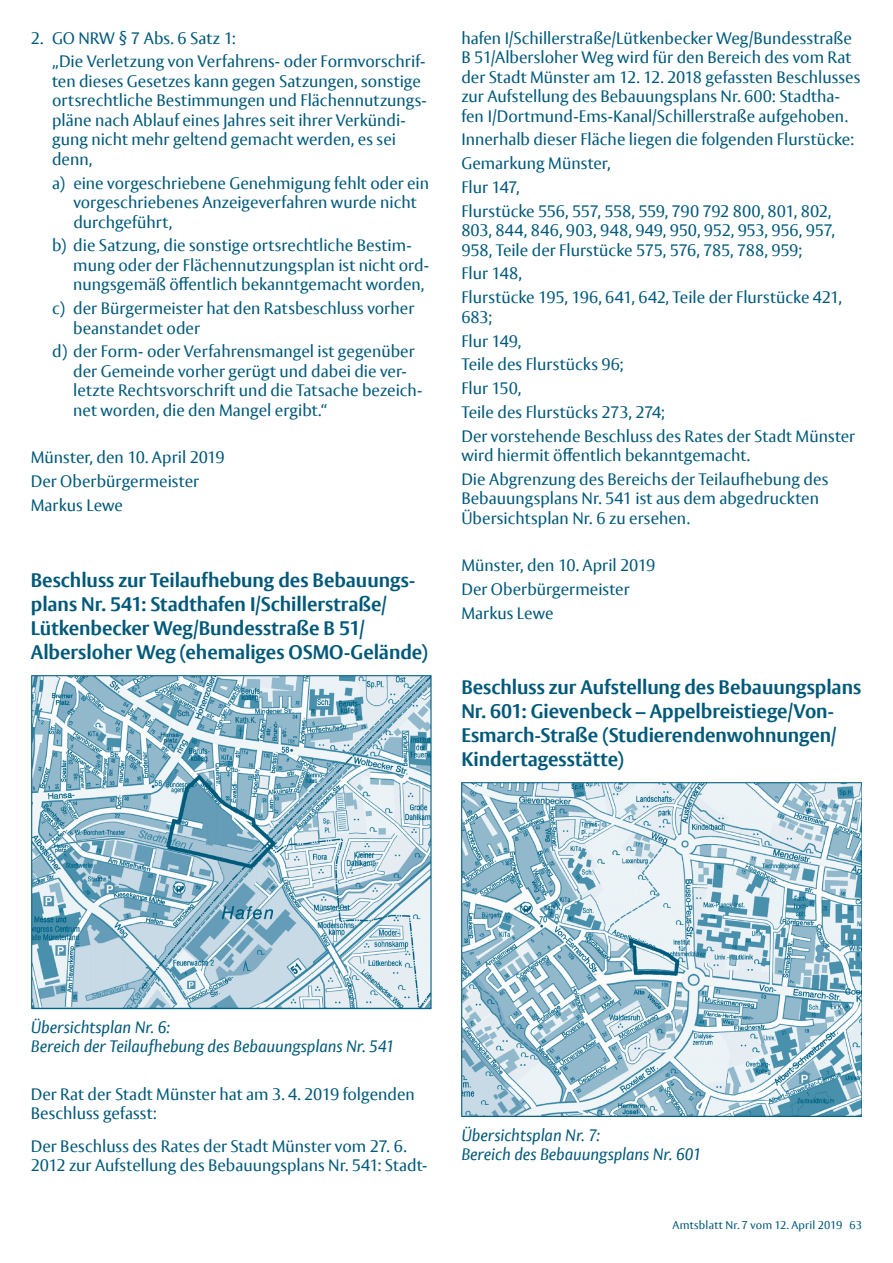
<style>
.page{position:relative;width:893px;height:1263px;background:#fff}
.page>*{position:absolute;margin:0;border:0;box-sizing:border-box;transform-origin:0 0}
.t1{font:700 19.5px/24px "Vesta Pro";letter-spacing:-.005em;color:#00597a}
.t2{font:16.5px/19.5px "Vesta Pro";color:#00597a}
.t3{font:italic 16.5px/19.5px "Vesta Pro";letter-spacing:-.005em;color:#00597a}
.t4{font:11.25px "Vesta Pro";letter-spacing:.015em;color:#00597a}
</style>
<div class="page">
<img style="left:31px;top:675px;width:400px;height:334px">
<img style="left:461px;top:782px;width:401px;height:335px">
<p class="t2" style="left:31px;top:28px;width:206px">2. GO NRW § 7 Abs. 6 Satz 1:</p>
<p class="t2" style="left:52px;top:52px;width:376px">„Die Verletzung von Verfahrens- oder Formvorschrif&shy;ten dieses Gesetzes kann gegen Satzungen, sonstige ortsrechtliche Bestimmungen und Flächennutzungs&shy;pläne nach Ablauf eines Jahres seit ihrer Verkündi&shy;gung nicht mehr geltend gemacht werden, es sei denn,</p>
<p class="t2" style="left:73px;top:173px;width:357px;text-indent:-21px">a) eine vorgeschriebene Genehmigung fehlt oder ein vorgeschriebenes Anzeigeverfahren wurde nicht durchgeführt,</p>
<p class="t2" style="left:73px;top:236px;width:357px;text-indent:-21px">b) die Satzung, die sonstige ortsrechtliche Bestim&shy;mung oder der Flächennutzungsplan ist nicht ord&shy;nungsgemäß öffentlich bekanntgemacht worden,</p>
<p class="t2" style="left:73px;top:298px;width:342px;text-indent:-21px">c) der Bürgermeister hat den Ratsbeschluss vorher beanstandet oder</p>
<p class="t2" style="left:73px;top:342px;width:351px;text-indent:-21px">d) der Form- oder Verfahrensmangel ist gegenüber der Gemeinde vorher gerügt und dabei die ver&shy;letzte Rechtsvorschrift und die Tatsache bezeich&shy;net worden, die den Mangel ergibt.“</p>
<p class="t2" style="left:31px;top:448px;width:195px">Münster, den 10. April 2019</p>
<p class="t2" style="left:31px;top:471px;width:170px">Der Oberbürgermeister</p>
<p class="t2" style="left:31px;top:495px;width:94px">Markus Lewe</p>
<h3 class="t1" style="left:31px;top:567px;width:399px">Beschluss zur Teilaufhebung des Bebauungs&shy;plans Nr. 541: Stadthafen I/Schillerstraße/ Lütkenbecker Weg/Bundesstraße B 51/ Albersloher Weg (ehemaliges OSMO-Gelände)</h3>
<p class="t2" style="left:461px;top:28px;width:401px">hafen I/Schillerstraße/Lütkenbecker Weg/Bundesstraße B 51/Albersloher Weg wird für den Bereich des vom Rat der Stadt Münster am 12. 12. 2018 gefassten Beschlusses zur Aufstellung des Bebauungsplans Nr. 600: Stadtha&shy;fen I/Dortmund-Ems-Kanal/Schillerstraße aufgehoben.</p>
<p class="t2" style="left:461px;top:130px;width:394px">Innerhalb dieser Fläche liegen die folgenden Flurstücke:</p>
<p class="t2" style="left:461px;top:153px;width:151px">Gemarkung Münster,</p>
<p class="t2" style="left:461px;top:177px;width:60px">Flur 147,</p>
<p class="t2" style="left:461px;top:201px;width:375px">Flurstücke 556, 557, 558, 559, 790 792 800, 801, 802,<br>803, 844, 846, 903, 948, 949, 950, 952, 953, 956, 957,<br>958, Teile der Flurstücke 575, 576, 785, 788, 959;</p>
<p class="t2" style="left:461px;top:264px;width:62px">Flur 148,</p>
<p class="t2" style="left:461px;top:287px;width:382px">Flurstücke 195, 196, 641, 642, Teile der Flurstücke 421,<br>683;</p>
<p class="t2" style="left:461px;top:331px;width:61px">Flur 149,</p>
<p class="t2" style="left:461px;top:354px;width:164px">Teile des Flurstücks 96;</p>
<p class="t2" style="left:461px;top:378px;width:62px">Flur 150,</p>
<p class="t2" style="left:461px;top:402px;width:205px">Teile des Flurstücks 273, 274;</p>
<p class="t2" style="left:461px;top:426px;width:395px">Der vorstehende Beschluss des Rates der Stadt Münster wird hiermit öffentlich bekanntgemacht.</p>
<p class="t2" style="left:461px;top:469px;width:368px">Die Abgrenzung des Bereichs der Teilaufhebung des<br>Bebauungsplans Nr. 541 ist aus dem abgedruckten<br>Übersichtsplan Nr. 6 zu ersehen.</p>
<p class="t2" style="left:461px;top:556px;width:195px">Münster, den 10. April 2019</p>
<p class="t2" style="left:461px;top:579px;width:170px">Der Oberbürgermeister</p>
<p class="t2" style="left:461px;top:603px;width:94px">Markus Lewe</p>
<h3 class="t1" style="left:461px;top:675px;width:401px">Beschluss zur Aufstellung des Bebauungsplans Nr. 601: Gievenbeck – Appelbreistiege/Von-Esmarch-Straße (Studierendenwohnungen/ Kindertagesstätte)</h3>
<p class="t3" style="left:31px;top:1017px;width:365px">Übersichtsplan Nr. 6:<br>Bereich der Teilaufhebung des Bebauungsplans Nr. 541</p>
<p class="t2" style="left:31px;top:1084px;width:385px">Der Rat der Stadt Münster hat am 3. 4. 2019 folgenden<br>Beschluss gefasst:</p>
<p class="t2" style="left:31px;top:1136px;width:398px">Der Beschluss des Rates der Stadt Münster vom 27. 6.<br>2012 zur Aufstellung des Bebauungsplans Nr. 541: Stadt-</p>
<p class="t3" style="left:461px;top:1125px;width:241px">Übersichtsplan Nr. 7:<br>Bereich des Bebauungsplans Nr. 601</p>
<p class="t4" style="left:672px;top:1218px;width:191px">Amtsblatt Nr. 7 vom 12. April 2019 63</p>
</div>
